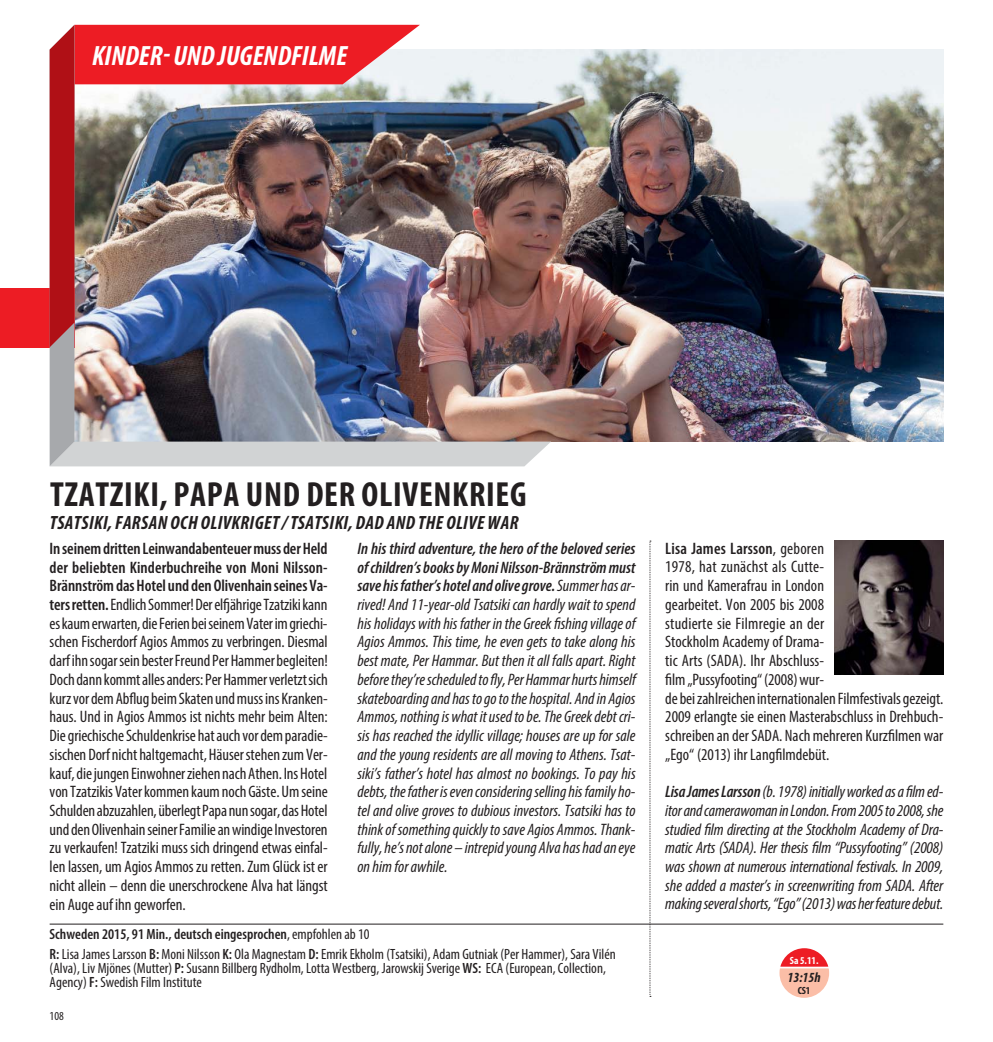
<style>
.page{position:relative;width:993px;height:1042px;background:#fff}
.page>*{position:absolute;margin:0;border:0;box-sizing:border-box;transform-origin:0 0}
.t1{font:700 condensed 35px "Myriad Pro";letter-spacing:.02em;color:#231f20}
.t2{font:italic 700 condensed 28px "Myriad Pro";color:#fff}
.t3{font:italic 700 condensed 19.25px "Myriad Pro";letter-spacing:.02em;color:#231f20}
.t4{font:condensed 16.62px/18.7px "Myriad Pro";color:#231f20;text-align:justify}
.t5{font:italic condensed 16.62px/18.7px "Myriad Pro";color:#231f20;text-align:justify}
.t6{font:condensed 14.88px/19.8px "Myriad Pro";color:#231f20}
.t7{font:italic 700 condensed 14px "Myriad Pro";color:#231f20}
.t8{font:condensed 12.25px "Myriad Pro";color:#231f20}
.t9{font:700 condensed 10.5px "Myriad Pro";color:#fff}
.t10{font:700 condensed 10.5px "Myriad Pro";color:#231f20}
.s1{font-weight:600}
</style>
<div class="page">
<hr style="left:50px;top:924px;width:893px;height:1px;background:#231f20">
<img style="left:551px;top:50px;width:392px;height:391px">
<svg style="left:649px;top:541px;width:1px;height:456px"></svg>
<img style="left:834px;top:541px;width:109px;height:134px">
<div style="left:0;top:288px;width:74px;height:59px;background:#ed1c24"></div>
<img style="left:50px;top:25px;width:501px;height:441px">
<svg style="left:779px;top:948px;width:49px;height:50px"></svg>
<h2 class="t2" style="left:92px;top:39px;width:256px">KINDER- UND JUGENDFILME</h2>
<h1 class="t1" style="left:50px;top:481px;width:478px">TZATZIKI, PAPA UND DER OLIVENKRIEG</h1>
<p class="t3" style="left:50px;top:511px;width:470px">TSATSIKI, FARSAN OCH OLIVKRIGET / TSATSIKI, DAD AND THE OLIVE WAR</p>
<p class="t5" style="left:357px;top:540px;width:280px"><span class="s1">In his third adventure, the hero of the beloved series of children’s books by Moni Nilsson-Brännström must save his father’s hotel and olive grove.</span> Summer has ar&shy;rived! And 11-year-old Tsatsiki can hardly wait to spend his holidays with his father in the Greek fishing village of Agios Ammos. This time, he even gets to take along his best mate, Per Hammar. But then it all falls apart. Right before they’re scheduled to fly, Per Hammar hurts himself skateboarding and has to go to the hospital. And in Agios Ammos, nothing is what it used to be. The Greek debt cri&shy;sis has reached the idyllic village; houses are up for sale and the young residents are all moving to Athens. Tsat&shy;siki’s father’s hotel has almost no bookings. To pay his debts, the father is even considering selling his family ho&shy;tel and olive groves to dubious investors. Tsatsiki has to think of something quickly to save Agios Ammos. Thank&shy;fully, he’s not alone – intrepid young Alva has had an eye on him for awhile.</p>
<p class="t4" style="left:665px;top:540px;width:279px;text-align:left"><span class="s1">Lisa James Larsson</span>, geboren<br>1978, hat zunächst als Cutte-<br>rin und Kamerafrau in London<br>gearbeitet. Von 2005 bis 2008<br>studierte sie Filmregie an der<br>Stockholm Academy of Drama-<br>tic Arts (SADA). Ihr Abschluss-<br>film „Pussyfooting“ (2008) wur-<br>de bei zahlreichen internationalen Filmfestivals gezeigt.<br>2009 erlangte sie einen Masterabschluss in Drehbuch&shy;schreiben an der SADA. Nach mehreren Kurzfilmen war „Ego“ (2013) ihr Langfilmdebüt.</p>
<p class="t4" style="left:50px;top:540px;width:280px"><span class="s1">In seinem dritten Leinwandabenteuer muss der Held der beliebten Kinderbuchreihe von Moni Nilsson-Brännström das Hotel und den Olivenhain seines Va&shy;ters retten.</span> Endlich Sommer! Der elfjährige Tzatziki kann es kaum erwarten, die Ferien bei seinem Vater im griechi&shy;schen Fischerdorf Agios Ammos zu verbringen. Diesmal darf ihn sogar sein bester Freund Per Hammer begleiten!<br>Doch dann kommt alles anders: Per Hammer verletzt sich kurz vor dem Abflug beim Skaten und muss ins Kranken&shy;haus. Und in Agios Ammos ist nichts mehr beim Alten:<br>Die griechische Schuldenkrise hat auch vor dem paradie&shy;sischen Dorf nicht haltgemacht, Häuser stehen zum Ver&shy;kauf, die jungen Einwohner ziehen nach Athen. Ins Hotel von Tzatzikis Vater kommen kaum noch Gäste. Um seine Schulden abzuzahlen, überlegt Papa nun sogar, das Hotel und den Olivenhain seiner Familie an windige Investoren zu verkaufen! Tzatziki muss sich dringend etwas einfal&shy;len lassen, um Agios Ammos zu retten. Zum Glück ist er nicht allein – denn die unerschrockene Alva hat längst ein Auge auf ihn geworfen.</p>
<p class="t5" style="left:665px;top:784px;width:280px"><span class="s1">Lisa James Larsson</span> (b. 1978) initially worked as a film ed&shy;itor and camerawoman in London. From 2005 to 2008, she studied film directing at the Stockholm Academy of Dra&shy;matic Arts (SADA). Her thesis film “Pussyfooting” (2008) was shown at numerous international festivals. In 2009, she added a master’s in screenwriting from SADA. After making several shorts, “Ego” (2013) was her feature debut.</p>
<p class="t6" style="left:50px;top:925px;width:567px"><span class="s1">Schweden 2015, 91 Min., deutsch eingesprochen</span>, empfohlen ab 10<br><span class="s1">R:</span> Lisa James Larsson <span class="s1">B:</span> Moni Nilsson <span class="s1">K:</span> Ola Magnestam <span class="s1">D:</span> Emrik Ekholm (Tsatsiki), Adam Gutniak (Per Hammer), Sara Vilén</p>
<p class="t6" style="left:50px;top:962px;width:557px;line-height:14px">(Alva), Liv Mjönes (Mutter) <span class="s1">P:</span> Susann Billberg Rydholm, Lotta Westberg, Jarowskij Sverige <span class="s1">WS:</span> ECA (European, Collection,<br>Agency) <span class="s1">F:</span> Swedish Film Institute</p>
<p class="t8" style="left:50px;top:1011px;width:16px">108</p>
<p class="t9" style="left:789px;top:957px;width:30px">Sa 5.11.</p>
<p class="t7" style="left:787px;top:968px;width:35px">13:15h</p>
<p class="t10" style="left:797px;top:986px;width:14px">CS1</p>
</div>
